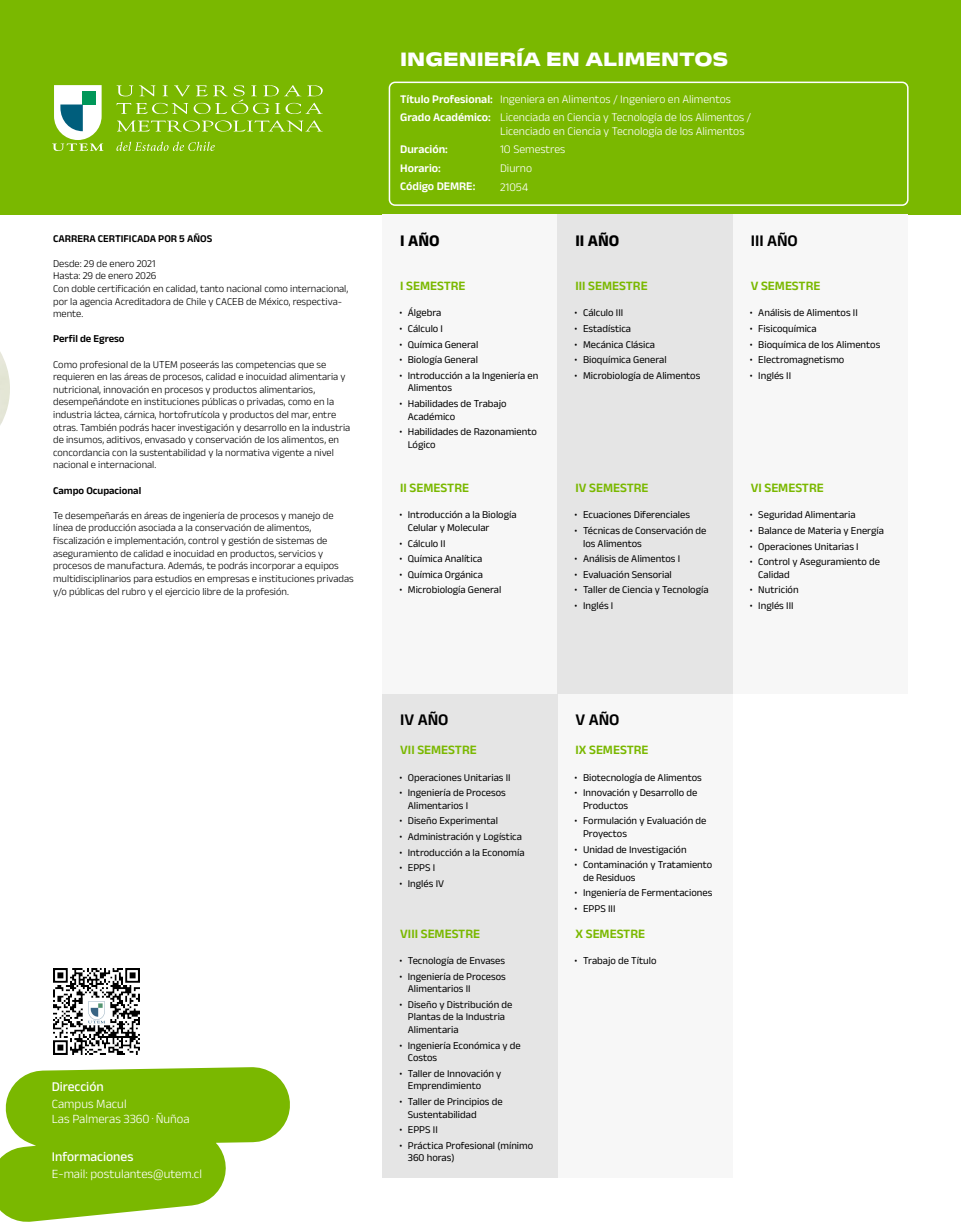
<style>
.page{position:relative;width:961px;height:1231px;background:#fff}
.page>*{position:absolute;margin:0;border:0;box-sizing:border-box;transform-origin:0 0}
.t1{font:800 21px "Anek Latin Expanded";color:#fff}
.t2{font:600 16.5px "Anek Latin";color:#000}
.t3{font:700 16.5px "Anek Latin";color:#000}
.t4{font:500 13.5px "Anek Latin";color:#fff}
.t5{font:600 12.9px "Anek Latin";color:#7ab800}
.t6{font:300 12.75px/15.3px "Anek Latin";color:#fff}
.t7{font:300 11.7px/18.5px "Anek Latin";color:#fff}
.t8{font:600 11.7px/18.6px "Anek Latin";color:#fff}
.t9{font:10.5px/12.6px "Anek Latin";color:#000}
.t10{font:300 10.5px/12.6px "Anek Latin";color:#000}
.t11{font:600 10.5px "Anek Latin";color:#000}
</style>
<div class="page">
<div style="left:0;top:1px;width:961px;height:214px;background:#7ab800"></div>
<svg style="left:0;top:1083px;width:47px;height:139px"></svg>
<img style="left:0;top:352px;width:10px;height:73px">
<img style="left:15px;top:81px;width:894px;height:1139px">
<p class="t11" style="left:53px;top:231px;width:161px">CARRERA CERTIFICADA POR 5 AÑOS</p>
<p class="t10" style="left:53px;top:256px;width:296px">Desde: 29 de enero 2021<br>Hasta: 29 de enero 2026<br>Con doble certificación en calidad, tanto nacional como internacional, por la agencia Acreditadora de Chile y CACEB de México, respectiva&shy;mente.</p>
<p class="t11" style="left:53px;top:332px;width:73px">Perfil de Egreso</p>
<p class="t10" style="left:53px;top:357px;width:298px">Como profesional de la UTEM poseerás las competencias que se requieren en las áreas de procesos, calidad e inocuidad alimentaria y nutricional, innovación en procesos y productos alimentarios, desempeñándote en instituciones públicas o privadas, como en la industria láctea, cárnica, hortofrutícola y productos del mar, entre otras. También podrás hacer investigación y desarrollo en la industria de insumos, aditivos, envasado y conservación de los alimentos, en concordancia con la sustentabilidad y la normativa vigente a nivel nacional e internacional.</p>
<p class="t11" style="left:53px;top:483px;width:89px">Campo Ocupacional</p>
<p class="t10" style="left:53px;top:508px;width:302px">Te desempeñarás en áreas de ingeniería de procesos y manejo de línea de producción asociada a la conservación de alimentos, fiscalización e implementación, control y gestión de sistemas de aseguramiento de calidad e inocuidad en productos, servicios y procesos de manufactura. Además, te podrás incorporar a equipos multidisciplinarios para estudios en empresas e instituciones privadas y/o públicas del rubro y el ejercicio libre de la profesión.</p>
<p class="t4" style="left:52px;top:1077px;width:53px">Dirección</p>
<p class="t6" style="left:52px;top:1095px;width:139px">Campus Macul<br>Las Palmeras 3360 · Ñuñoa</p>
<p class="t4" style="left:52px;top:1147px;width:83px">Informaciones</p>
<p class="t6" style="left:52px;top:1165px;width:152px">E-mail: postulantes@utem.cl</p>
<h1 class="t1" style="left:400px;top:45px;width:329px">INGENIERÍA EN ALIMENTOS</h1>
<p class="t8" style="left:400px;top:89px;width:94px">Título Profesional:<br>Grado Académico:</p>
<p class="t8" style="left:400px;top:139px;width:77px">Duración:<br>Horario:<br>Código DEMRE:</p>
<p class="t7" style="left:500px;top:89px;width:253px">Ingeniera en Alimentos / Ingeniero en Alimentos<br>Licenciada en Ciencia y Tecnología de los Alimentos /</p>
<p class="t7" style="left:500px;top:121px;width:246px">Licenciado en Ciencia y Tecnología de los Alimentos<br>1O Semestres<br>Diurno<br>21054</p>
<h2 class="t3" style="left:400px;top:229px;width:41px">I AÑO</h2>
<p class="t5" style="left:400px;top:277px;width:67px">I SEMESTRE</p>
<p class="t9" style="left:399px;top:306px;width:44px">• Álgebra</p>
<p class="t9" style="left:399px;top:322px;width:45px">• Cálculo I</p>
<p class="t9" style="left:399px;top:337px;width:80px">• Química General</p>
<p class="t9" style="left:399px;top:353px;width:80px">• Biología General</p>
<p class="t9" style="left:408px;top:368px;width:132px;text-indent:-9px">• Introducción a la Ingeniería en<br>Alimentos</p>
<p class="t9" style="left:408px;top:397px;width:100px;text-indent:-9px">• Habilidades de Trabajo<br>Académico</p>
<p class="t9" style="left:408px;top:425px;width:130px;text-indent:-9px">• Habilidades de Razonamiento<br>Lógico</p>
<p class="t5" style="left:400px;top:479px;width:70px">II SEMESTRE</p>
<p class="t9" style="left:408px;top:508px;width:110px;text-indent:-9px">• Introducción a la Biología<br>Celular y Molecular</p>
<p class="t9" style="left:399px;top:536px;width:48px">• Cálculo II</p>
<p class="t9" style="left:399px;top:552px;width:85px">• Química Analítica</p>
<p class="t9" style="left:399px;top:567px;width:85px">• Química Orgánica</p>
<p class="t9" style="left:399px;top:583px;width:104px">• Microbiología General</p>
<h2 class="t3" style="left:575px;top:229px;width:45px">II AÑO</h2>
<p class="t5" style="left:575px;top:277px;width:74px">III SEMESTRE</p>
<p class="t9" style="left:574px;top:306px;width:50px">• Cálculo III</p>
<p class="t9" style="left:574px;top:322px;width:58px">• Estadística</p>
<p class="t9" style="left:574px;top:337px;width:82px">• Mecánica Clásica</p>
<p class="t9" style="left:574px;top:353px;width:94px">• Bioquímica General</p>
<p class="t9" style="left:574px;top:368px;width:127px">• Microbiología de Alimentos</p>
<p class="t5" style="left:575px;top:479px;width:75px">IV SEMESTRE</p>
<p class="t9" style="left:574px;top:508px;width:117px">• Ecuaciones Diferenciales</p>
<p class="t9" style="left:583px;top:524px;width:125px;text-indent:-9px">• Técnicas de Conservación de los Alimentos</p>
<p class="t9" style="left:574px;top:552px;width:107px">• Análisis de Alimentos I</p>
<p class="t9" style="left:574px;top:567px;width:99px">• Evaluación Sensorial</p>
<p class="t9" style="left:574px;top:583px;width:135px">• Taller de Ciencia y Tecnología</p>
<p class="t9" style="left:574px;top:599px;width:40px">• Inglés I</p>
<h2 class="t2" style="left:750px;top:229px;width:49px">III AÑO</h2>
<p class="t5" style="left:750px;top:277px;width:71px">V SEMESTRE</p>
<p class="t9" style="left:749px;top:306px;width:110px">• Análisis de Alimentos II</p>
<p class="t9" style="left:749px;top:322px;width:68px">• Fisicoquímica</p>
<p class="t9" style="left:749px;top:337px;width:132px">• Bioquímica de los Alimentos</p>
<p class="t9" style="left:749px;top:353px;width:96px">• Electromagnetismo</p>
<p class="t9" style="left:749px;top:368px;width:43px">• Inglés II</p>
<p class="t5" style="left:750px;top:479px;width:75px">VI SEMESTRE</p>
<p class="t9" style="left:749px;top:508px;width:107px">• Seguridad Alimentaria</p>
<p class="t9" style="left:749px;top:524px;width:136px">• Balance de Materia y Energía</p>
<p class="t9" style="left:749px;top:539px;width:110px">• Operaciones Unitarias I</p>
<p class="t9" style="left:758px;top:555px;width:123px;text-indent:-9px">• Control y Aseguramiento de<br>Calidad</p>
<p class="t9" style="left:749px;top:583px;width:50px">• Nutrición</p>
<p class="t9" style="left:749px;top:599px;width:45px">• Inglés III</p>
<h2 class="t2" style="left:400px;top:708px;width:50px">IV AÑO</h2>
<p class="t5" style="left:400px;top:741px;width:78px">VII SEMESTRE</p>
<p class="t9" style="left:399px;top:770px;width:113px">• Operaciones Unitarias II</p>
<p class="t9" style="left:408px;top:785px;width:99px;text-indent:-9px">• Ingeniería de Procesos<br>Alimentarios I</p>
<p class="t9" style="left:399px;top:814px;width:100px">• Diseño Experimental</p>
<p class="t9" style="left:399px;top:829px;width:124px">• Administración y Logística</p>
<p class="t9" style="left:399px;top:845px;width:127px">• Introducción a la Economía</p>
<p class="t9" style="left:399px;top:860px;width:37px">• EPPS I</p>
<p class="t9" style="left:399px;top:876px;width:46px">• Inglés IV</p>
<p class="t5" style="left:400px;top:925px;width:81px">VIII SEMESTRE</p>
<p class="t9" style="left:399px;top:953px;width:107px">• Tecnología de Envases</p>
<p class="t9" style="left:408px;top:969px;width:99px;text-indent:-9px">• Ingeniería de Procesos<br>Alimentarios II</p>
<p class="t9" style="left:408px;top:997px;width:106px;text-indent:-9px">• Diseño y Distribución de<br>Plantas de la Industria<br>Alimentaria</p>
<p class="t9" style="left:408px;top:1038px;width:114px;text-indent:-9px">• Ingeniería Económica y de<br>Costos</p>
<p class="t9" style="left:408px;top:1066px;width:95px;text-indent:-9px">• Taller de Innovación y<br>Emprendimiento</p>
<p class="t9" style="left:408px;top:1094px;width:96px;text-indent:-9px">• Taller de Principios de<br>Sustentabilidad</p>
<p class="t9" style="left:399px;top:1123px;width:40px">• EPPS II</p>
<p class="t9" style="left:408px;top:1138px;width:127px;text-indent:-9px">• Práctica Profesional (mínimo<br>360 horas)</p>
<h2 class="t2" style="left:575px;top:708px;width:46px">V AÑO</h2>
<p class="t5" style="left:575px;top:741px;width:74px">IX SEMESTRE</p>
<p class="t9" style="left:574px;top:770px;width:129px">• Biotecnología de Alimentos</p>
<p class="t9" style="left:583px;top:785px;width:116px;text-indent:-9px">• Innovación y Desarrollo de<br>Productos</p>
<p class="t9" style="left:583px;top:814px;width:125px;text-indent:-9px">• Formulación y Evaluación de<br>Proyectos</p>
<p class="t9" style="left:574px;top:842px;width:114px">• Unidad de Investigación</p>
<p class="t9" style="left:583px;top:857px;width:131px;text-indent:-9px">• Contaminación y Tratamiento de Residuos</p>
<p class="t9" style="left:574px;top:886px;width:139px">• Ingeniería de Fermentaciones</p>
<p class="t9" style="left:574px;top:901px;width:43px">• EPPS III</p>
<p class="t5" style="left:575px;top:925px;width:71px">X SEMESTRE</p>
<p class="t9" style="left:574px;top:953px;width:83px">• Trabajo de Título</p>
</div>
